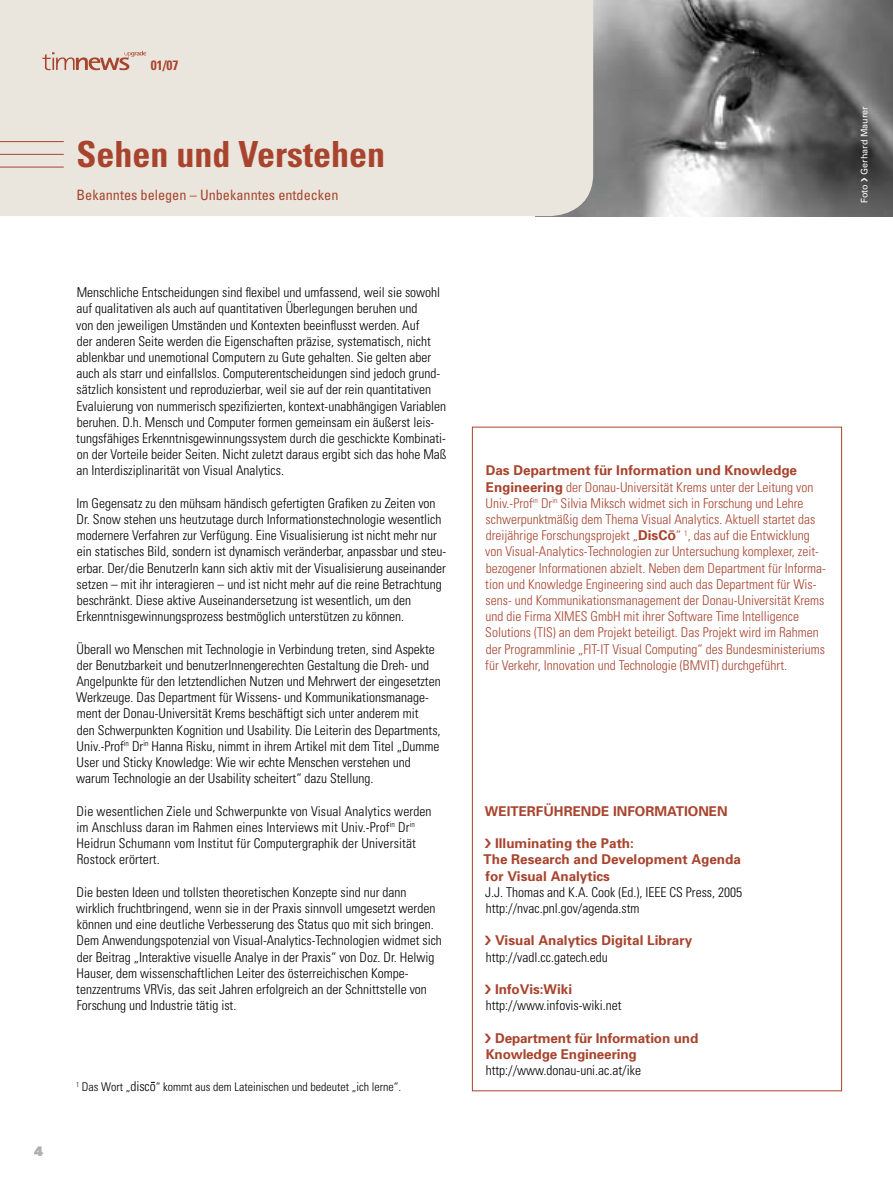
<style>
.page{position:relative;width:893px;height:1191px;background:#fff}
.page>*{position:absolute;margin:0;border:0;box-sizing:border-box;transform-origin:0 0}
.t1{font:700 condensed 36px "Univers";color:#a8442e}
.t2{font:condensed 14.25px "Univers";color:#a8442e}
.t3{font:300 condensed 13.5px/16.2px "Univers";color:#000}
.t4{font:300 condensed 13.5px/16.2px "Univers";color:#a8442e}
.t5{font:700 13.5px/16.2px "Univers";color:#a8442e}
.t6{font:700 condensed 13.5px "Univers";color:#a8442e}
.t7{font:300 condensed 12px "Univers";color:#000}
.t8{font:9px "Univers";color:#fff}
.s1{font-size:13.5px}
.s2{font-weight:700;font-stretch:normal}
.s3{font-family:"Lucida Grande";font-weight:700;font-stretch:normal}
</style>
<div class="page">
<img style="left:593px;top:0;width:300px;height:216px">
<div style="left:0;top:0;width:593px;height:216px;background:#eae6de"></div>
<hr style="left:0;top:141px;width:64px;height:1px;background:#a8442e">
<hr style="left:0;top:154px;width:64px;height:1px;background:#a8442e">
<hr style="left:0;top:167px;width:64px;height:1px;background:#a8442e">
<svg style="left:43px;top:51px;width:103px;height:19px;background:#d8bbaf"></svg>
<svg style="left:861px;top:177px;width:6px;height:4px"></svg>
<p class="t6" style="left:151px;top:57px;width:29px">01/07</p>
<h1 class="t1" style="left:77px;top:133px;width:310px">Sehen und Verstehen</h1>
<p class="t2" style="left:77px;top:186px;width:264px">Bekanntes belegen – Unbekanntes entdecken</p>
<p class="t3" style="left:76px;top:284px;width:372px">Menschliche Entscheidungen sind flexibel und umfassend, weil sie sowohl auf qualitativen als auch auf quantitativen Überlegungen beruhen und<br>von den jeweiligen Umständen und Kontexten beeinflusst werden. Auf<br>der anderen Seite werden die Eigenschaften präzise, systematisch, nicht ablenkbar und unemotional Computern zu Gute gehalten. Sie gelten aber auch als starr und einfallslos. Computerentscheidungen sind jedoch grund&shy;sätzlich konsistent und reproduzierbar, weil sie auf der rein quantitativen Evaluierung von nummerisch spezifizierten, kontext-unabhängigen Variablen beruhen. D.h. Mensch und Computer formen gemeinsam ein äußerst leis&shy;tungsfähiges Erkenntnisgewinnungssystem durch die geschickte Kombinati&shy;on der Vorteile beider Seiten. Nicht zuletzt daraus ergibt sich das hohe Maß an Interdisziplinarität von Visual Analytics.</p>
<p class="t3" style="left:77px;top:495px;width:371px">Im Gegensatz zu den mühsam händisch gefertigten Grafiken zu Zeiten von Dr. Snow stehen uns heutzutage durch Informationstechnologie wesentlich modernere Verfahren zur Verfügung. Eine Visualisierung ist nicht mehr nur ein statisches Bild, sondern ist dynamisch veränderbar, anpassbar und steu&shy;erbar. Der/die BenutzerIn kann sich aktiv mit der Visualisierung auseinander setzen – mit ihr interagieren – und ist nicht mehr auf die reine Betrachtung beschränkt. Diese aktive Auseinandersetzung ist wesentlich, um den Erkenntnisgewinnungsprozess bestmöglich unterstützen zu können.</p>
<p class="t3" style="left:76px;top:640px;width:366px">Überall wo Menschen mit Technologie in Verbindung treten, sind Aspekte der Benutzbarkeit und benutzerInnengerechten Gestaltung die Dreh- und Angelpunkte für den letztendlichen Nutzen und Mehrwert der eingesetzten Werkzeuge. Das Department für Wissens- und Kommunikationsmanage&shy;ment der Donau-Universität Krems beschäftigt sich unter anderem mit<br>den Schwerpunkten Kognition und Usability. Die Leiterin des Departments, Univ.-Prof<sup>in</sup> Dr<sup>in</sup> Hanna Risku, nimmt in ihrem Artikel mit dem Titel „Dumme User und Sticky Knowledge: Wie wir echte Menschen verstehen und warum Technologie an der Usability scheitert“ dazu Stellung.</p>
<p class="t3" style="left:76px;top:802px;width:357px">Die wesentlichen Ziele und Schwerpunkte von Visual Analytics werden im Anschluss daran im Rahmen eines Interviews mit Univ.-Prof<sup>in</sup> Dr<sup>in </sup>Heidrun Schumann vom Institut für Computergraphik der Universität Rostock erörtert.</p>
<p class="t3" style="left:76px;top:883px;width:367px">Die besten Ideen und tollsten theoretischen Konzepte sind nur dann wirklich fruchtbringend, wenn sie in der Praxis sinnvoll umgesetzt werden können und eine deutliche Verbesserung des Status quo mit sich bringen.<br>Dem Anwendungspotenzial von Visual-Analytics-Technologien widmet sich der Beitrag „Interaktive visuelle Analye in der Praxis“ von Doz. Dr. Helwig Hauser, dem wissenschaftlichen Leiter des österreichischen Kompe&shy;tenzzentrums VRVis, das seit Jahren erfolgreich an der Schnittstelle von Forschung und Industrie tätig ist.</p>
<p class="t7" style="left:76px;top:1079px;width:326px"><sup>1</sup> Das Wort „<span class="s1">disco</span>“ kommt aus dem Lateinischen und bedeutet „ich lerne“.</p>
<p class="t8" style="left:859px;top:203px;width:99px;rotate:-90deg">Foto Gerhard Maurer</p>
<p class="t4" style="left:485px;top:462px;width:342px"><span class="s2">Das Department für Information und Knowledge Engineering</span> der Donau-Universität Krems unter der Leitung von Univ.-Prof<sup>in</sup> Dr<sup>in</sup> Silvia Miksch widmet sich in Forschung und Lehre schwerpunktmäßig dem Thema Visual Analytics. Aktuell startet das dreijährige Forschungsprojekt „<span class="s2">DisC</span><span class="s3">ō</span>“ <sup>1</sup>, das auf die Entwicklung von Visual-Analytics-Technologien zur Untersuchung komplexer, zeit&shy;bezogener Informationen abzielt. Neben dem Department für Informa&shy;tion und Knowledge Engineering sind auch das Department für Wis&shy;sens- und Kommunikationsmanagement der Donau-Universität Krems und die Firma XIMES GmbH mit ihrer Software Time Intelligence Solutions (TIS) an dem Projekt beteiligt. Das Projekt wird im Rahmen der Programmlinie „FIT-IT Visual Computing“ des Bundesministeriums für Verkehr, Innovation und Technologie (BMVIT) durchgeführt.</p>
<p class="t5" style="left:485px;top:802px;width:244px">Weiterführende Informationen</p>
<p class="t5" style="left:483px;top:834px;width:259px;text-indent:12px">Illuminating the Path:<br>The Research and Development Agenda for Visual Analytics</p>
<p class="t3" style="left:485px;top:883px;width:259px">J.J. Thomas and K.A. Cook (Ed.), IEEE CS Press, 2005 http://nvac.pnl.gov/agenda.stm</p>
<p class="t5" style="left:495px;top:932px;width:199px">Visual Analytics Digital Library</p>
<p class="t3" style="left:486px;top:948px;width:124px">http://vadl.cc.gatech.edu</p>
<p class="t5" style="left:495px;top:980px;width:79px">InfoVis:Wiki</p>
<p class="t3" style="left:486px;top:997px;width:137px">http://www.infovis-wiki.net</p>
<p class="t5" style="left:486px;top:1029px;width:214px;text-indent:9px">Department für Information und<br>Knowledge Engineering</p>
<p class="t3" style="left:486px;top:1062px;width:157px">http://www.donau-uni.ac.at/ike</p>
</div>
